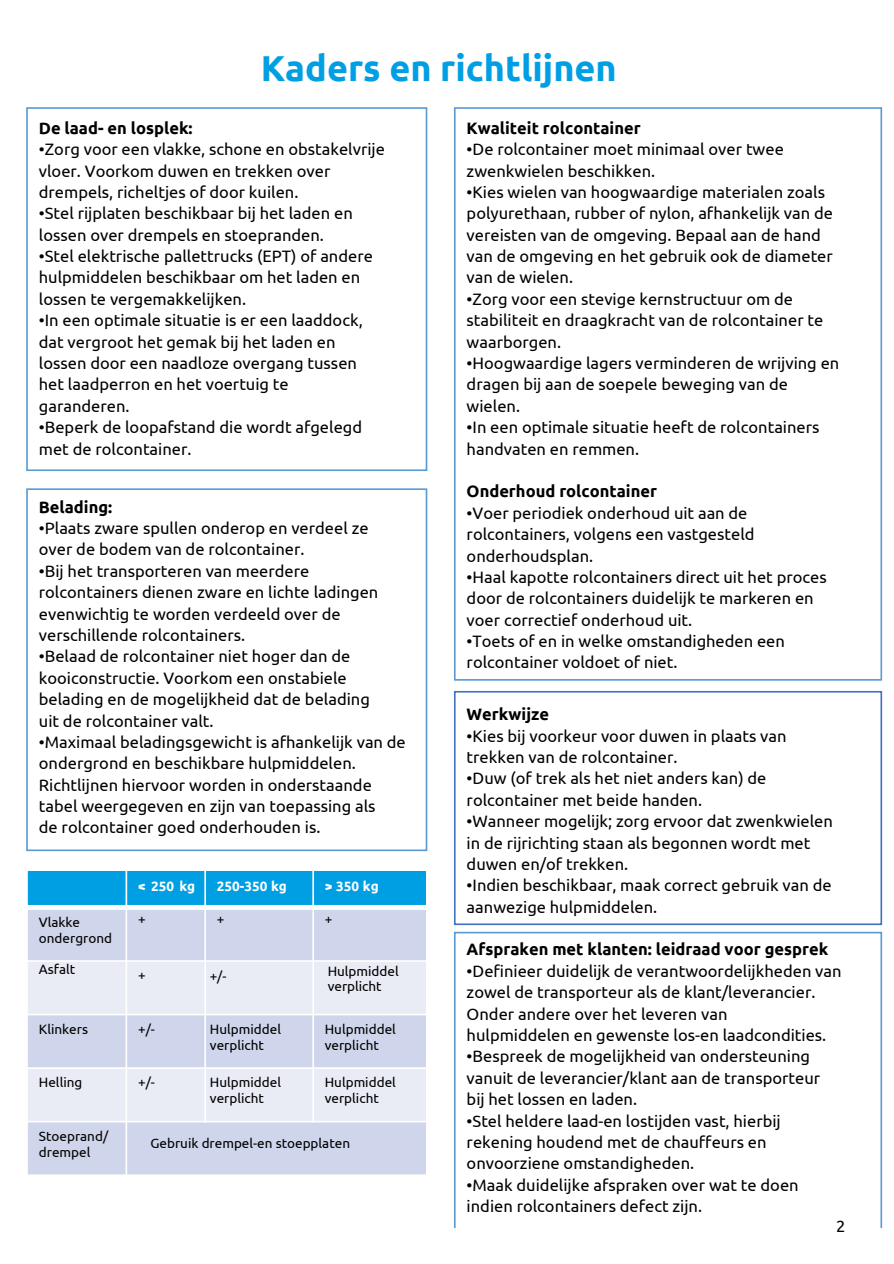
<style>
.page{position:relative;width:894px;height:1264px;background:#fff}
.page>*{position:absolute;margin:0;border:0;box-sizing:border-box;transform-origin:0 0}
.t1{font:700 36px "Ubuntu";color:#009fe3}
.t2{font:16.5px/21.3px "Ubuntu";color:#000}
.t3{font:700 16.5px "Ubuntu";color:#000}
.t4{font:13.5px/15.8px "Ubuntu";color:#000}
.t5{font:700 13.5px "Ubuntu";color:#fff}
</style>
<div class="page">
<div style="left:26px;top:107px;width:401px;height:364px;border:2px solid #5b9bd5"></div>
<div style="left:26px;top:488px;width:401px;height:363px;border:2px solid #5b9bd5"></div>
<div style="left:454px;top:107px;width:427px;height:573px;border:2px solid #5b9bd5"></div>
<div style="left:454px;top:931px;width:427px;height:300px;border:2px solid #5b9bd5"></div>
<div style="left:454px;top:691px;width:427px;height:234px;border:2px solid #4472c4"></div>
<div style="left:27px;top:870px;width:99px;height:37px;background:#009fe3"></div>
<div style="left:126px;top:870px;width:79px;height:37px;background:#009fe3"></div>
<div style="left:205px;top:870px;width:108px;height:37px;background:#009fe3"></div>
<div style="left:313px;top:870px;width:113px;height:37px;background:#009fe3"></div>
<div style="left:27px;top:907px;width:99px;height:54px;background:#cfd5ea"></div>
<div style="left:126px;top:907px;width:79px;height:54px;background:#cfd5ea"></div>
<div style="left:205px;top:907px;width:108px;height:54px;background:#cfd5ea"></div>
<div style="left:313px;top:907px;width:113px;height:54px;background:#cfd5ea"></div>
<div style="left:27px;top:961px;width:99px;height:53px;background:#e9ebf5"></div>
<div style="left:126px;top:961px;width:79px;height:53px;background:#e9ebf5"></div>
<div style="left:205px;top:961px;width:108px;height:53px;background:#e9ebf5"></div>
<div style="left:313px;top:961px;width:113px;height:53px;background:#e9ebf5"></div>
<div style="left:27px;top:1014px;width:99px;height:54px;background:#cfd5ea"></div>
<div style="left:126px;top:1014px;width:79px;height:54px;background:#cfd5ea"></div>
<div style="left:205px;top:1014px;width:108px;height:54px;background:#cfd5ea"></div>
<div style="left:313px;top:1014px;width:113px;height:54px;background:#cfd5ea"></div>
<div style="left:27px;top:1068px;width:99px;height:53px;background:#e9ebf5"></div>
<div style="left:126px;top:1068px;width:79px;height:53px;background:#e9ebf5"></div>
<div style="left:205px;top:1068px;width:108px;height:53px;background:#e9ebf5"></div>
<div style="left:313px;top:1068px;width:113px;height:53px;background:#e9ebf5"></div>
<div style="left:27px;top:1121px;width:99px;height:54px;background:#cfd5ea"></div>
<div style="left:126px;top:1121px;width:300px;height:54px;background:#cfd5ea"></div>
<hr style="left:125px;top:869px;width:2px;height:306px;background:#fff">
<hr style="left:204px;top:869px;width:2px;height:253px;background:#fff">
<hr style="left:312px;top:869px;width:2px;height:253px;background:#fff">
<hr style="left:26px;top:905px;width:401px;height:4px;background:#fff">
<hr style="left:26px;top:960px;width:401px;height:1px;background:#fff">
<hr style="left:26px;top:1013px;width:401px;height:2px;background:#fff">
<hr style="left:26px;top:1067px;width:401px;height:1px;background:#fff">
<hr style="left:26px;top:1120px;width:401px;height:2px;background:#fff">
<hr style="left:26px;top:869px;width:2px;height:306px;background:#fff">
<hr style="left:26px;top:869px;width:401px;height:2px;background:#fff">
<hr style="left:26px;top:1174px;width:401px;height:1px;background:#fff">
<h1 class="t1" style="left:260px;top:47px;width:357px">Kaders en richtlijnen</h1>
<p class="t3" style="left:39px;top:118px;width:155px">De laad- en losplek:</p>
<p class="t2" style="left:39px;top:138px;width:347px">•Zorg voor een vlakke, schone en obstakelvrije vloer. Voorkom duwen en trekken over drempels, richeltjes of door kuilen.</p>
<p class="t2" style="left:39px;top:202px;width:315px">•Stel rijplaten beschikbaar bij het laden en lossen over drempels en stoepranden.</p>
<p class="t2" style="left:39px;top:245px;width:335px">•Stel elektrische pallettrucks (EPT) of andere hulpmiddelen beschikbaar om het laden en lossen te vergemakkelijken.</p>
<p class="t2" style="left:39px;top:309px;width:325px">•In een optimale situatie is er een laaddock, dat vergroot het gemak bij het laden en lossen door een naadloze overgang tussen het laadperron en het voertuig te garanderen.</p>
<p class="t2" style="left:39px;top:416px;width:325px">•Beperk de loopafstand die wordt afgelegd</p>
<h2 class="t2" style="left:39px;top:438px;width:154px">met de rolcontainer.</h2>
<p class="t3" style="left:39px;top:497px;width:75px">Belading:</p>
<p class="t2" style="left:39px;top:517px;width:331px">•Plaats zware spullen onderop en verdeel ze over de bodem van de rolcontainer.</p>
<p class="t2" style="left:39px;top:560px;width:341px">•Bij het transporteren van meerdere rolcontainers dienen zware en lichte ladingen evenwichtig te worden verdeeld over de verschillende rolcontainers.</p>
<p class="t2" style="left:39px;top:645px;width:332px">•Belaad de rolcontainer niet hoger dan de kooiconstructie. Voorkom een onstabiele belading en de mogelijkheid dat de belading uit de rolcontainer valt.</p>
<p class="t2" style="left:39px;top:731px;width:368px">•Maximaal beladingsgewicht is afhankelijk van de ondergrond en beschikbare hulpmiddelen.<br>Richtlijnen hiervoor worden in onderstaande</p>
<h2 class="t2" style="left:39px;top:795px;width:338px">tabel weergegeven en zijn van toepassing als de rolcontainer goed onderhouden is.</h2>
<p class="t4" style="left:39px;top:914px;width:75px">Vlakke ondergrond</p>
<p class="t4" style="left:39px;top:961px;width:38px">Asfalt</p>
<p class="t4" style="left:39px;top:1021px;width:51px">Klinkers</p>
<h2 class="t4" style="left:39px;top:1074px;width:45px">Helling</h2>
<p class="t4" style="left:39px;top:1128px;width:71px">Stoeprand/ drempel</p>
<p class="t5" style="left:138px;top:878px;width:59px">&lt; 250 kg</p>
<p class="t4" style="left:138px;top:911px;width:9px">+</p>
<p class="t5" style="left:217px;top:878px;width:71px">250-350 kg</p>
<p class="t4" style="left:217px;top:911px;width:9px">+</p>
<p class="t5" style="left:324px;top:878px;width:55px">&gt; 350 kg</p>
<p class="t4" style="left:324px;top:911px;width:9px">+</p>
<p class="t4" style="left:138px;top:967px;width:9px">+</p>
<p class="t4" style="left:138px;top:1021px;width:18px">+/-</p>
<p class="t4" style="left:138px;top:1074px;width:18px">+/-</p>
<p class="t4" style="left:209px;top:968px;width:18px">+/-</p>
<p class="t4" style="left:210px;top:1020px;width:73px">Hulpmiddel verplicht</p>
<p class="t4" style="left:210px;top:1074px;width:73px">Hulpmiddel verplicht</p>
<p class="t4" style="left:327px;top:962px;width:73px">Hulpmiddel verplicht</p>
<p class="t4" style="left:324px;top:1020px;width:73px">Hulpmiddel verplicht</p>
<p class="t4" style="left:324px;top:1074px;width:73px">Hulpmiddel verplicht</p>
<p class="t4" style="left:150px;top:1135px;width:201px">Gebruik drempel-en stoepplaten</p>
<h2 class="t3" style="left:466px;top:118px;width:175px">Kwaliteit rolcontainer</h2>
<h2 class="t2" style="left:466px;top:138px;width:319px">•De rolcontainer moet minimaal over twee zwenkwielen beschikken.</h2>
<h2 class="t2" style="left:466px;top:181px;width:368px">•Kies wielen van hoogwaardige materialen zoals polyurethaan, rubber of nylon, afhankelijk van de vereisten van de omgeving. Bepaal aan de hand van de omgeving en het gebruik ook de diameter van de wielen.</h2>
<h2 class="t2" style="left:466px;top:288px;width:358px">•Zorg voor een stevige kernstructuur om de stabiliteit en draagkracht van de rolcontainer te waarborgen.</h2>
<h2 class="t2" style="left:466px;top:352px;width:374px">•Hoogwaardige lagers verminderen de wrijving en dragen bij aan de soepele beweging van de wielen.</h2>
<h2 class="t2" style="left:466px;top:416px;width:354px">•In een optimale situatie heeft de rolcontainers</h2>
<h2 class="t2" style="left:466px;top:438px;width:174px">handvaten en remmen.</h2>
<h2 class="t3" style="left:466px;top:482px;width:192px">Onderhoud rolcontainer</h2>
<h2 class="t2" style="left:466px;top:502px;width:289px">•Voer periodiek onderhoud uit aan de rolcontainers, volgens een vastgesteld onderhoudsplan.</h2>
<h2 class="t2" style="left:466px;top:566px;width:361px">•Haal kapotte rolcontainers direct uit het proces door de rolcontainers duidelijk te markeren en voer correctief onderhoud uit.</h2>
<h2 class="t2" style="left:466px;top:630px;width:320px">•Toets of en in welke omstandigheden een rolcontainer voldoet of niet.</h2>
<h2 class="t3" style="left:466px;top:704px;width:84px">Werkwijze</h2>
<h2 class="t2" style="left:466px;top:724px;width:321px">•Kies bij voorkeur voor duwen in plaats van trekken van de rolcontainer.</h2>
<h2 class="t2" style="left:466px;top:767px;width:301px">•Duw (of trek als het niet anders kan) de rolcontainer met beide handen.</h2>
<h2 class="t2" style="left:466px;top:810px;width:368px">•Wanneer mogelijk; zorg ervoor dat zwenkwielen in de rijrichting staan als begonnen wordt met duwen en/of trekken.</h2>
<h2 class="t2" style="left:466px;top:874px;width:366px">•Indien beschikbaar, maak correct gebruik van de aanwezige hulpmiddelen.</h2>
<h2 class="t3" style="left:466px;top:940px;width:363px">Afspraken met klanten: leidraad voor gesprek</h2>
<h2 class="t2" style="left:466px;top:960px;width:376px">•Definieer duidelijk de verantwoordelijkheden van zowel de transporteur als de klant/leverancier.</h2>
<p class="t2" style="left:466px;top:1002px;width:361px">Onder andere over het leveren van hulpmiddelen en gewenste los-en laadcondities.</p>
<p class="t2" style="left:466px;top:1045px;width:355px">•Bespreek de mogelijkheid van ondersteuning vanuit de leverancier/klant aan de transporteur bij het lossen en laden.</p>
<p class="t2" style="left:466px;top:1109px;width:315px">•Stel heldere laad-en lostijden vast, hierbij rekening houdend met de chauffeurs en onvoorziene omstandigheden.</p>
<p class="t2" style="left:466px;top:1173px;width:333px">•Maak duidelijke afspraken over wat te doen indien rolcontainers defect zijn.</p>
<p class="t2" style="left:836px;top:1215px;width:11px">2</p>
</div>
